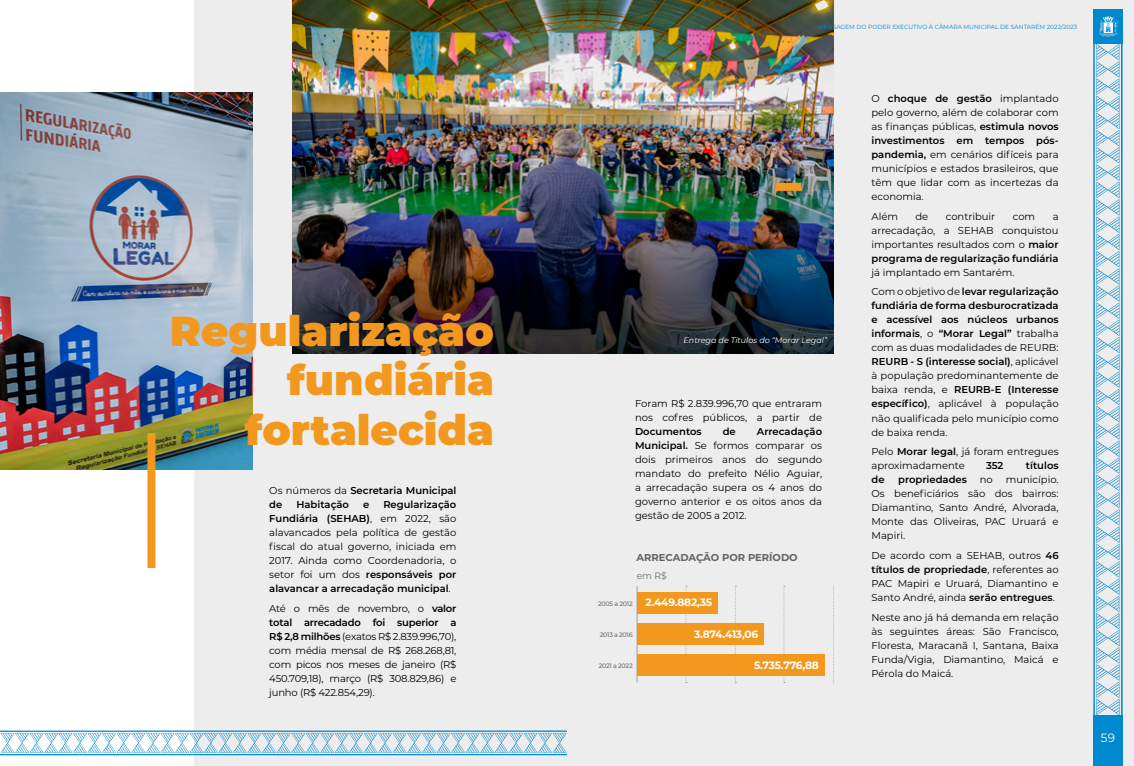
<style>
.page{position:relative;width:1134px;height:766px;background:#fff}
.page>*{position:absolute;margin:0;border:0;box-sizing:border-box;transform-origin:0 0}
.t1{font:900 42px/49.1px "Montserrat";color:#f3981e;text-align:right}
.t2{font:12px "Montserrat";color:#fff}
.t3{font:700 10.7px "Montserrat";letter-spacing:-.02em;color:#fff}
.t4{font:10px/14px "Montserrat";color:#000;text-align:justify}
.t5{font:600 10px/14px "Montserrat";color:#000}
.t6{font:700 10px "Montserrat";color:#646363}
.t7{font:9.2px "Montserrat";color:#6b6b6a}
.t8{font:italic 8px "Montserrat";color:#fff}
.t9{font:500 6.4px "Montserrat";letter-spacing:-.045em;color:#6b6b6a}
.t10{font:6px "Montserrat";color:#0089cf}
.s1{font-weight:400}
.s2{font-weight:600}
</style>
<div class="page">
<div style="left:194px;top:0;width:940px;height:765px;background:#ededed"></div>
<img style="left:292px;top:0;width:542px;height:143px">
<img style="left:292px;top:143px;width:542px;height:210px">
<div style="left:776px;top:183px;width:25px;height:8px;background:#f3981e"></div>
<img style="left:0;top:92px;width:252px;height:377px">
<div style="left:147px;top:433px;width:8px;height:135px;background:#f3981e"></div>
<hr style="left:637px;top:586px;width:1px;height:96px;background:#9f9f9f">
<svg style="left:686px;top:585px;width:1px;height:98px"></svg>
<svg style="left:735px;top:585px;width:1px;height:98px"></svg>
<svg style="left:783px;top:585px;width:2px;height:98px"></svg>
<svg style="left:833px;top:585px;width:1px;height:98px"></svg>
<div style="left:637px;top:654px;width:188px;height:22px;background:#f3981e"></div>
<div style="left:637px;top:623px;width:126px;height:22px;background:#f3981e"></div>
<div style="left:637px;top:591px;width:80px;height:22px;background:#f3981e"></div>
<div style="left:1093px;top:715px;width:30px;height:50px;background:#0089cf"></div>
<div style="left:1093px;top:9px;width:30px;height:34px;background:#0089cf"></div>
<svg style="left:1093px;top:16px;width:30px;height:699px"></svg>
<svg style="left:0;top:730px;width:567px;height:25px"></svg>
<h1 class="t1" style="left:170px;top:304px;width:326px">Regularização</h1>
<h1 class="t1" style="left:245px;top:353px;width:251px">fundiária fortalecida</h1>
<p class="t5" style="left:269px;top:483px;width:189px"><span class="s1">Os números da</span> Secretaria Municipal de</p>
<p class="t4" style="left:269px;top:497px;width:189px;text-indent:114px"><span class="s2">Regularização Fundiária (SEHAB)</span>, em 2022, são alavancados pela política de gestão fiscal do atual governo, iniciada em 2017. Ainda como Coordenadoria, o setor foi um dos <span class="s2">responsáveis por alavancar a arrecadação municipal</span>.</p>
<p class="t4" style="left:269px;top:601px;width:189px">Até o mês de novembro, o <span class="s2">valor total arrecadado foi superior a R$ 2,8 milhões</span> (exatos R$ 2.839.996,70), com média mensal de R$ 268.268,81, com picos nos meses de janeiro (R$ 450.709,18), março (R$ 308.829,86) e junho (R$ 422.854,29).</p>
<p class="t5" style="left:296px;top:497px;width:54px">Habitação</p>
<p class="t5" style="left:363px;top:497px;width:8px">e</p>
<p class="t10" style="left:818px;top:23px;width:261px">MENSAGEM DO PODER EXECUTIVO À CÂMARA MUNICIPAL DE SANTARÉM 2022/2023</p>
<p class="t8" style="left:684px;top:334px;width:145px">Entrega de Títulos do “Morar Legal”</p>
<p class="t4" style="left:635px;top:396px;width:189px">Foram R$ 2.839.996,70 que entraram nos cofres públicos, a partir de</p>
<p class="t5" style="left:635px;top:424px;width:68px">Documentos</p>
<p class="t5" style="left:723px;top:424px;width:15px">de</p>
<p class="t4" style="left:635px;top:424px;width:189px;text-indent:122px"><span class="s2">Arrecadação Municipal.</span> Se formos comparar os dois primeiros anos do segundo mandato do prefeito Nélio Aguiar, a arrecadação supera os 4 anos do governo anterior e os oitos anos da gestão de 2005 a 2012.</p>
<p class="t6" style="left:636px;top:550px;width:163px">ARRECADAÇÃO POR PERÍODO</p>
<p class="t7" style="left:637px;top:569px;width:32px">em R$</p>
<p class="t9" style="left:598px;top:598px;width:36px">2005 a 2012</p>
<p class="t9" style="left:600px;top:630px;width:34px">2013 a 2016</p>
<p class="t9" style="left:599px;top:661px;width:35px">2021 a 2022</p>
<p class="t3" style="left:645px;top:594px;width:68px">2.449.882,35</p>
<p class="t3" style="left:694px;top:626px;width:66px">3.874.413,06</p>
<p class="t3" style="left:754px;top:656px;width:66px">5.735.776,88</p>
<p class="t4" style="left:871px;top:91px;width:189px">O <span class="s2">choque de gestão</span> implantado pelo governo, além de colaborar com as finanças públicas, <span class="s2">estimula novos investimentos em tempos pós&shy;pandemia,</span> em cenários difíceis para municípios e estados brasileiros, que têm que lidar com as incertezas da economia.</p>
<p class="t4" style="left:871px;top:209px;width:28px">Além</p>
<p class="t4" style="left:915px;top:209px;width:14px">de</p>
<p class="t4" style="left:946px;top:209px;width:51px">contribuir</p>
<p class="t4" style="left:1013px;top:209px;width:24px">com</p>
<p class="t4" style="left:871px;top:209px;width:189px;text-indent:181px">a arrecadação, a SEHAB conquistou importantes resultados com o <span class="s2">maior programa de regularização fundiária</span></p>
<p class="t4" style="left:871px;top:262px;width:189px;line-height:19.7px">já implantado em Santarém.<br>Com o objetivo de <span class="s2">levar regularização</span></p>
<p class="t4" style="left:871px;top:298px;width:189px"><span class="s2">fundiária de forma desburocratizada e acessível aos núcleos urbanos informais</span>, o <span class="s2">“Morar Legal”</span> trabalha com as duas modalidades de REURB:<br><span class="s2">REURB - S (interesse social)</span>, aplicável à população predominantemente de baixa renda, e <span class="s2">REURB-E (Interesse específico)</span>, aplicável à população não qualificada pelo município como de baixa renda.</p>
<p class="t4" style="left:871px;top:444px;width:189px">Pelo <span class="s2">Morar legal</span>, já foram entregues aproximadamente</p>
<p class="t5" style="left:986px;top:458px;width:19px">352</p>
<p class="t5" style="left:1026px;top:458px;width:34px">títulos</p>
<p class="t5" style="left:871px;top:472px;width:15px">de</p>
<p class="t5" style="left:898px;top:472px;width:70px">propriedades</p>
<p class="t4" style="left:980px;top:472px;width:15px">no</p>
<p class="t4" style="left:871px;top:472px;width:189px;text-indent:134px">município.<br>Os beneficiários são dos bairros:<br>Diamantino, Santo André, Alvorada, Monte das Oliveiras, PAC Uruará e Mapiri.</p>
<p class="t4" style="left:871px;top:548px;width:189px">De acordo com a SEHAB, outros <span class="s2">46 títulos de propriedade</span>, referentes ao PAC Mapiri e Uruará, Diamantino e Santo André, ainda <span class="s2">serão entregues</span>.</p>
<p class="t4" style="left:871px;top:609px;width:189px">Neste ano já há demanda em relação às seguintes áreas: São Francisco, Floresta, Maracanã I, Santana, Baixa Funda/Vigia, Diamantino, Maicá e Pérola do Maicá.</p>
<p class="t2" style="left:1101px;top:728px;width:16px">59</p>
</div>
